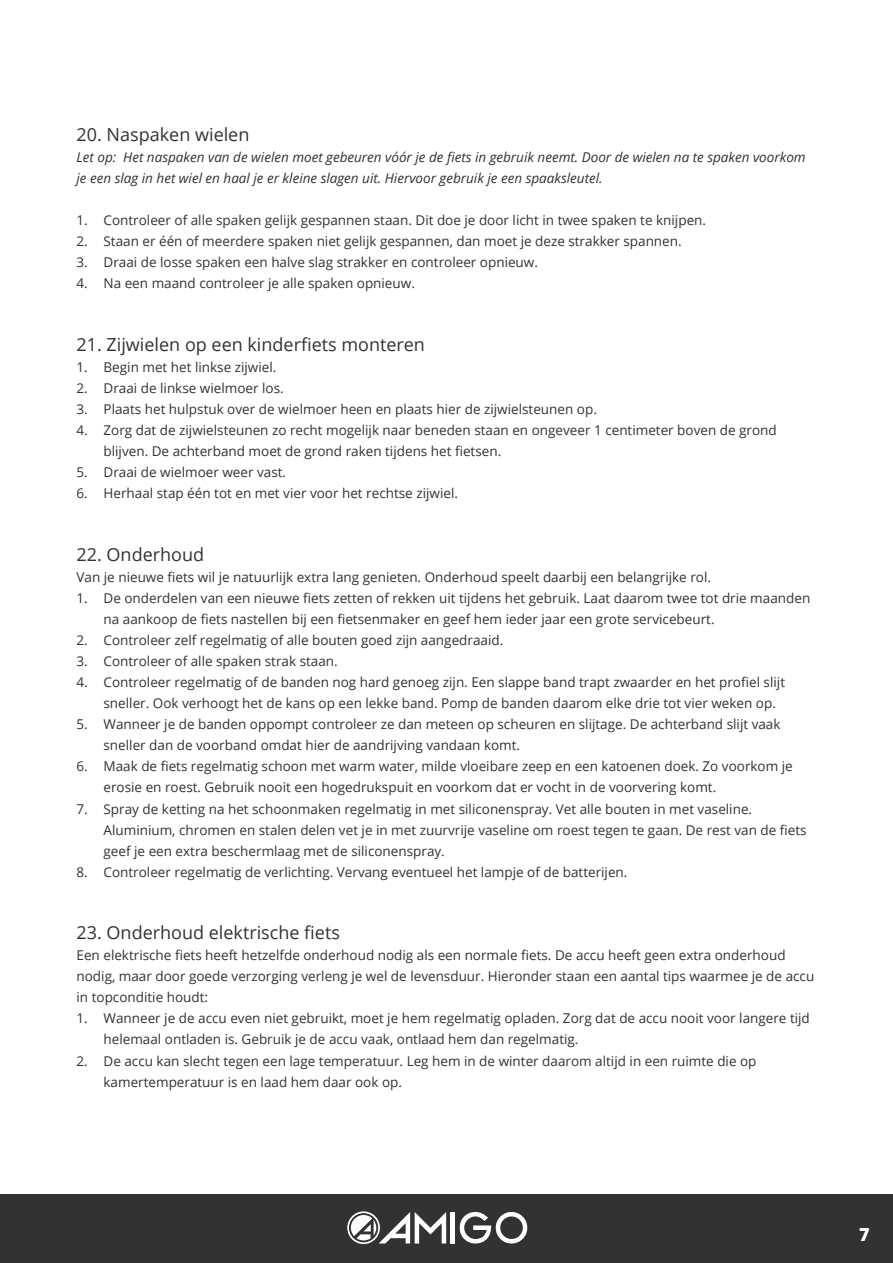
<style>
.page{position:relative;width:893px;height:1263px;background:#fff}
.page>*{position:absolute;margin:0;border:0;box-sizing:border-box;transform-origin:0 0}
.t1{font:18px "Open Sans";color:#333232}
.t2{font:800 18px "Open Sans";color:#fff}
.t3{font:13.5px/21px "Open Sans";color:#333232}
.t4{font:italic 13.5px/21px "Open Sans";color:#333232}
</style>
<div class="page">
<div style="left:0;top:1194px;width:893px;height:69px;background:#333232"></div>
<hr style="left:451px;top:1212px;width:4px;height:31px;background:#fff">
<svg style="left:460px;top:1212px;width:67px;height:31px"></svg>
<svg style="left:347px;top:1211px;width:99px;height:33px"></svg>
<h1 class="t1" style="left:77px;top:128px;width:174px">20. Naspaken wielen</h1>
<p class="t4" style="left:77px;top:147px;width:731px">Let op: Het naspaken van de wielen moet gebeuren vóór je de fiets in gebruik neemt. Door de wielen na te spaken voorkom je een slag in het wiel en haal je er kleine slagen uit. Hiervoor gebruik je een spaaksleutel.</p>
<p class="t3" style="left:77px;top:211px;width:631px">1. Controleer of alle spaken gelijk gespannen staan. Dit doe je door licht in twee spaken te knijpen.</p>
<p class="t3" style="left:77px;top:232px;width:607px">2. Staan er één of meerdere spaken niet gelijk gespannen, dan moet je deze strakker spannen.</p>
<p class="t3" style="left:77px;top:253px;width:463px">3. Draai de losse spaken een halve slag strakker en controleer opnieuw.</p>
<p class="t3" style="left:77px;top:274px;width:340px">4. Na een maand controleer je alle spaken opnieuw.</p>
<h1 class="t1" style="left:77px;top:332px;width:350px">21. Zijwielen op een kinderfiets monteren</h1>
<p class="t3" style="left:77px;top:358px;width:201px">1. Begin met het linkse zijwiel.</p>
<p class="t3" style="left:77px;top:379px;width:209px">2. Draai de linkse wielmoer los.</p>
<p class="t3" style="left:77px;top:400px;width:522px">3. Plaats het hulpstuk over de wielmoer heen en plaats hier de zijwielsteunen op.</p>
<p class="t3" style="left:104px;top:421px;width:675px;text-indent:-27px">4. Zorg dat de zijwielsteunen zo recht mogelijk naar beneden staan en ongeveer 1 centimeter boven de grond blijven. De achterband moet de grond raken tijdens het fietsen.</p>
<p class="t3" style="left:77px;top:463px;width:211px">5. Draai de wielmoer weer vast.</p>
<p class="t3" style="left:77px;top:484px;width:383px">6. Herhaal stap één tot en met vier voor het rechtse zijwiel.</p>
<h1 class="t1" style="left:77px;top:548px;width:129px">22. Onderhoud</h1>
<p class="t3" style="left:77px;top:567px;width:636px">Van je nieuwe fiets wil je natuurlijk extra lang genieten. Onderhoud speelt daarbij een belangrijke rol.</p>
<p class="t3" style="left:104px;top:589px;width:708px;text-indent:-27px">1. De onderdelen van een nieuwe fiets zetten of rekken uit tijdens het gebruik. Laat daarom twee tot drie maanden na aankoop de fiets nastellen bij een fietsenmaker en geef hem ieder jaar een grote servicebeurt.</p>
<p class="t3" style="left:77px;top:631px;width:428px">2. Controleer zelf regelmatig of alle bouten goed zijn aangedraaid.</p>
<p class="t3" style="left:77px;top:652px;width:263px">3. Controleer of alle spaken strak staan.</p>
<p class="t3" style="left:104px;top:673px;width:683px;text-indent:-27px">4. Controleer regelmatig of de banden nog hard genoeg zijn. Een slappe band trapt zwaarder en het profiel slijt sneller. Ook verhoogt het de kans op een lekke band. Pomp de banden daarom elke drie tot vier weken op.</p>
<p class="t3" style="left:104px;top:715px;width:678px;text-indent:-27px">5. Wanneer je de banden oppompt controleer ze dan meteen op scheuren en slijtage. De achterband slijt vaak sneller dan de voorband omdat hier de aandrijving vandaan komt.</p>
<p class="t3" style="left:104px;top:757px;width:691px;text-indent:-27px">6. Maak de fiets regelmatig schoon met warm water, milde vloeibare zeep en een katoenen doek. Zo voorkom je erosie en roest. Gebruik nooit een hogedrukspuit en voorkom dat er vocht in de voorvering komt.</p>
<p class="t3" style="left:104px;top:799px;width:705px;text-indent:-27px">7. Spray de ketting na het schoonmaken regelmatig in met siliconenspray. Vet alle bouten in met vaseline.<br>Aluminium, chromen en stalen delen vet je in met zuurvrije vaseline om roest tegen te gaan. De rest van de fiets geef je een extra beschermlaag met de siliconenspray.</p>
<p class="t3" style="left:77px;top:862px;width:552px">8. Controleer regelmatig de verlichting. Vervang eventueel het lampje of de batterijen.</p>
<h1 class="t1" style="left:77px;top:920px;width:265px">23. Onderhoud elektrische fiets</h1>
<p class="t3" style="left:77px;top:945px;width:739px">Een elektrische fiets heeft hetzelfde onderhoud nodig als een normale fiets. De accu heeft geen extra onderhoud nodig, maar door goede verzorging verleng je wel de levensduur. Hieronder staan een aantal tips waarmee je de accu in topconditie houdt:</p>
<p class="t3" style="left:104px;top:1009px;width:708px;text-indent:-27px">1. Wanneer je de accu even niet gebruikt, moet je hem regelmatig opladen. Zorg dat de accu nooit voor langere tijd helemaal ontladen is. Gebruik je de accu vaak, ontlaad hem dan regelmatig.</p>
<p class="t3" style="left:104px;top:1051px;width:654px;text-indent:-27px">2. De accu kan slecht tegen een lage temperatuur. Leg hem in de winter daarom altijd in een ruimte die op kamertemperatuur is en laad hem daar ook op.</p>
<h1 class="t2" style="left:859px;top:1224px;width:12px">27</h1>
</div>
